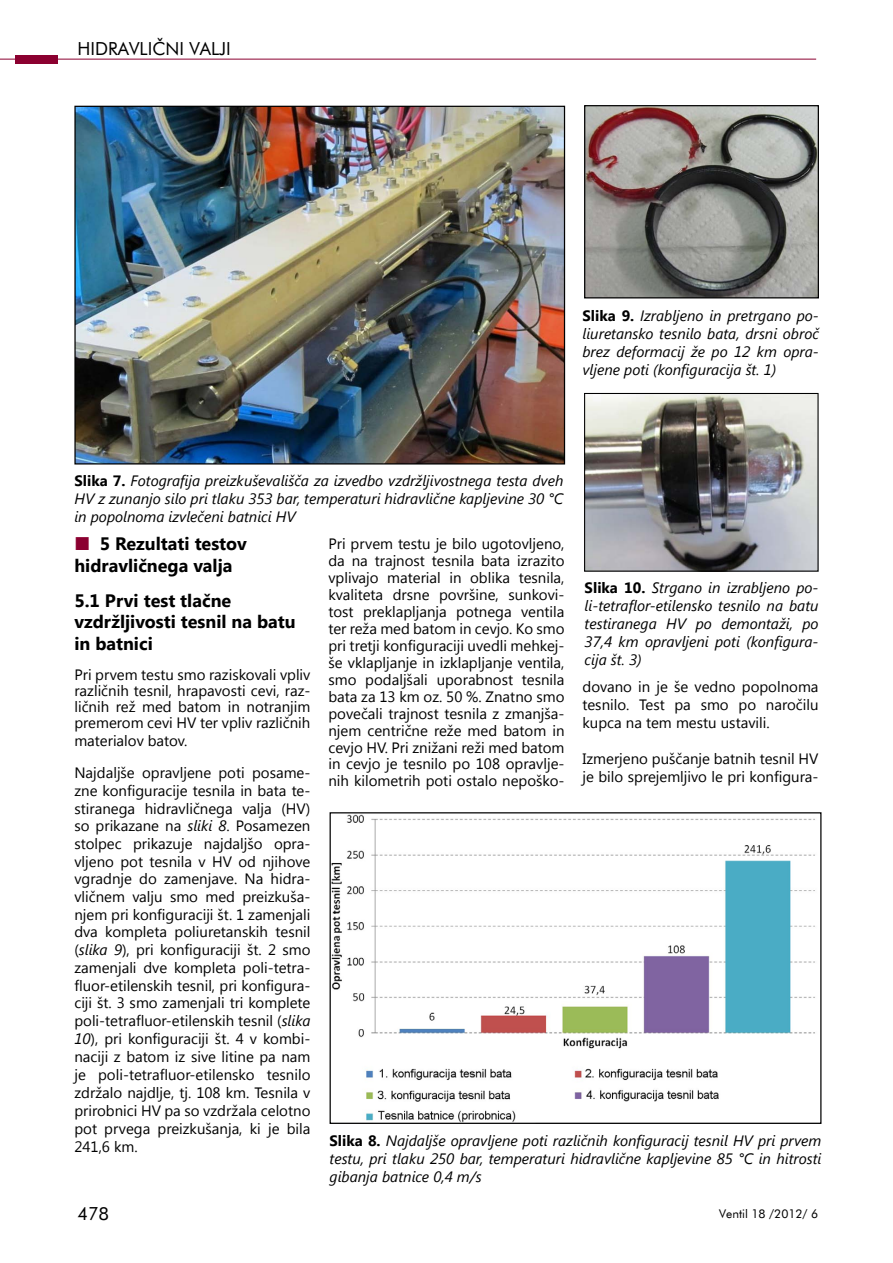
<style>
.page{position:relative;width:893px;height:1263px;background:#fff}
.page>*{position:absolute;margin:0;border:0;box-sizing:border-box;transform-origin:0 0}
.t1{font:700 18px/21.6px "Segoe UI";color:#000}
.t2{font:18px "Futura BT";color:#000}
.t3{font:15px/17.9px "Segoe UI";color:#000;text-align:justify}
.t4{font:italic 15px/18px "Segoe UI";color:#000;text-align:justify}
.t5{font:12px "Futura BT";color:#000}
.s1{font-weight:700;font-style:normal}
.s2{font-size:18.3px;color:#8b0030}
.s3{font-style:italic}
</style>
<div class="page">
<hr style="left:0;top:59px;width:816px;height:1px;background:#8b0030">
<div style="left:15px;top:55px;width:43px;height:8px;background:#8b0030"></div>
<img style="left:76px;top:108px;width:487px;height:354px">
<img style="left:332px;top:814px;width:483px;height:308px">
<div style="left:330px;top:812px;width:491px;height:312px;border:1px solid #000"></div>
<img style="left:586px;top:107px;width:231px;height:189px">
<div style="left:584px;top:105px;width:235px;height:193px;border:1px solid #000"></div>
<img style="left:586px;top:395px;width:231px;height:175px">
<div style="left:584px;top:393px;width:235px;height:179px;border:1px solid #000"></div>
<p class="t2" style="left:78px;top:38px;width:155px">HIDRAVLIČNI VALJI</p>
<p class="t4" style="left:582px;top:306px;width:238px"><span class="s1">Slika 9.</span> Izrabljeno in pretrgano po&shy;liuretansko tesnilo bata, drsni obroč brez deformacij že po 12 km opra&shy;vljene poti (konfiguracija št. 1)</p>
<p class="t4" style="left:74px;top:471px;width:490px"><span class="s1">Slika 7.</span> Fotografija preizkuševališča za izvedbo vzdržljivostnega testa dveh HV z zunanjo silo pri tlaku 353 bar, temperaturi hidravlične kapljevine 30 °C in popolnoma izvlečeni batnici HV</p>
<p class="t1" style="left:74px;top:532px;width:174px"><span class="s2">■</span> 5 Rezultati testov hidravličnega valja</p>
<p class="t1" style="left:74px;top:589px;width:223px">5.1 Prvi test tlačne vzdržljivosti tesnil na batu in batnici</p>
<p class="t3" style="left:74px;top:666px;width:238px;line-height:16.2px">Pri prvem testu smo raziskovali vpliv različnih tesnil, hrapavosti cevi, raz&shy;ličnih rež med batom in notranjim premerom cevi HV ter vpliv različnih</p>
<p class="t3" style="left:74px;top:724px;width:238px;line-height:31.5px">materialov batov.<br>Najdaljše opravljene poti posame-</p>
<p class="t3" style="left:74px;top:781px;width:238px">zne konfiguracije tesnila in bata te&shy;stiranega hidravličnega valja (HV) so prikazane na <span class="s3">sliki 8</span>. Posamezen stolpec prikazuje najdaljšo opra&shy;vljeno pot tesnila v HV od njihove vgradnje do zamenjave. Na hidra&shy;vličnem valju smo med preizkuša&shy;njem pri konfiguraciji št. 1 zamenjali dva kompleta poliuretanskih tesnil (<span class="s3">slika 9</span>), pri konfiguraciji št. 2 smo zamenjali dve kompleta poli-tetra&shy;fluor-etilenskih tesnil, pri konfigura&shy;ciji št. 3 smo zamenjali tri komplete poli-tetrafluor-etilenskih tesnil (<span class="s3">slika 10</span>), pri konfiguraciji št. 4 v kombi&shy;naciji z batom iz sive litine pa nam je poli-tetrafluor-etilensko tesnilo zdržalo najdlje, tj. 108 km. Tesnila v prirobnici HV pa so vzdržala celotno pot prvega preizkušanja, ki je bila 241,6 km.</p>
<p class="t3" style="left:328px;top:535px;width:238px;line-height:17px">Pri prvem testu je bilo ugotovljeno, da na trajnost tesnila bata izrazito vplivajo material in oblika tesnila, kvaliteta drsne površine, sunkovi&shy;tost preklapljanja potnega ventila ter reža med batom in cevjo. Ko smo pri tretji konfiguraciji uvedli mehkej&shy;še vklapljanje in izklapljanje ventila, smo podaljšali uporabnost tesnila bata za 13 km oz. 50 %. Znatno smo povečali trajnost tesnila z zmanjša&shy;njem centrične reže med batom in cevjo HV. Pri znižani reži med batom in cevjo je tesnilo po 108 opravlje&shy;nih kilometrih poti ostalo nepoško-</p>
<p class="t4" style="left:585px;top:578px;width:235px"><span class="s1">Slika 10.</span> Strgano in izrabljeno po&shy;li-tetraflor-etilensko tesnilo na batu testiranega HV po demontaži, po 37,4 km opravljeni poti (konfigura&shy;cija št. 3)</p>
<p class="t3" style="left:582px;top:677px;width:238px">dovano in je še vedno popolnoma tesnilo. Test pa smo po naročilu kupca na tem mestu ustavili.</p>
<p class="t3" style="left:582px;top:749px;width:238px">Izmerjeno puščanje batnih tesnil HV je bilo sprejemljivo le pri konfigura-</p>
<p class="t4" style="left:330px;top:1131px;width:493px"><span class="s1">Slika 8.</span> Najdaljše opravljene poti različnih konfiguracij tesnil HV pri prvem testu, pri tlaku 250 bar, temperaturi hidravlične kapljevine 85 °C in hitrosti gibanja batnice 0,4 m/s</p>
<p class="t2" style="left:77px;top:1203px;width:33px">478</p>
<p class="t5" style="left:719px;top:1206px;width:100px">Ventil 18 /2012/ 6</p>
</div>
